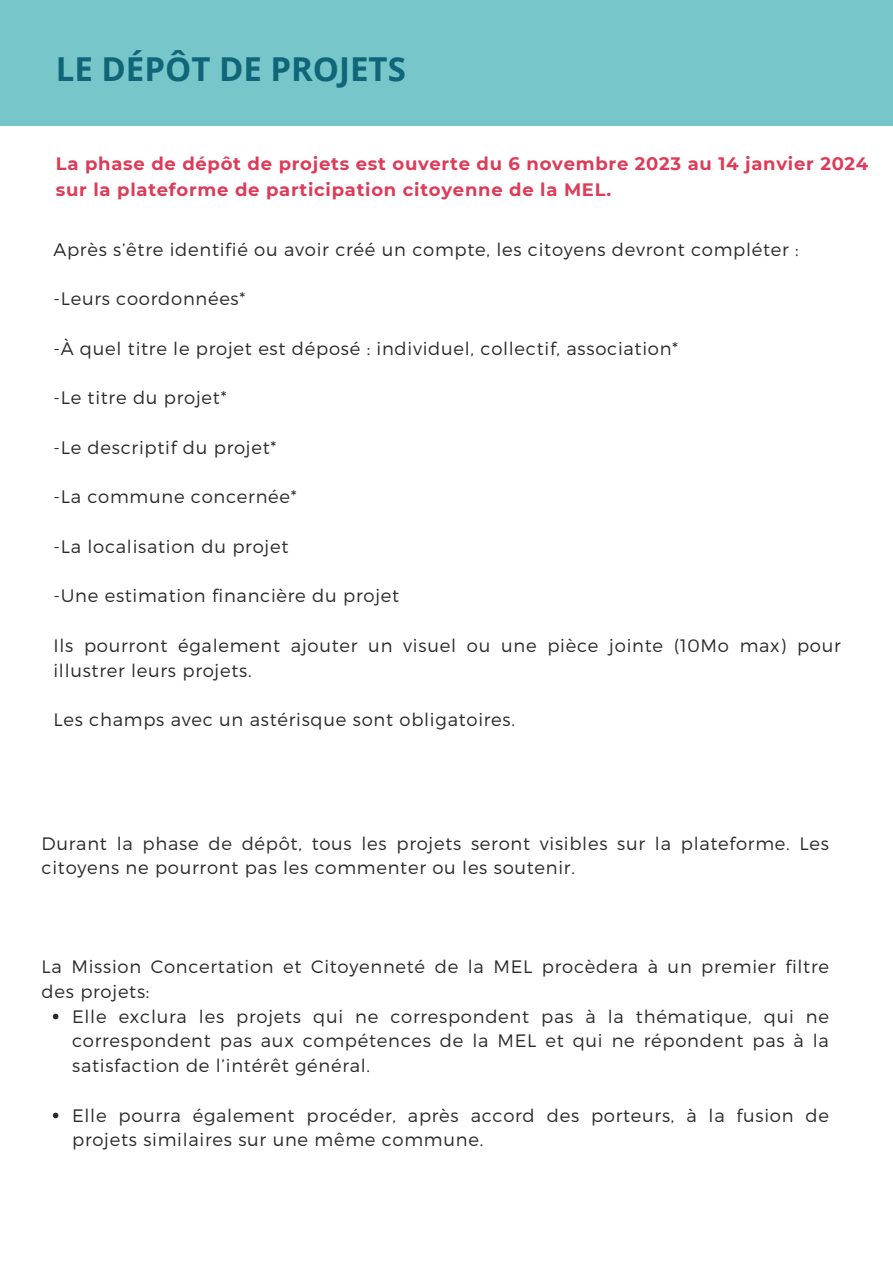
<style>
.page{position:relative;width:893px;height:1264px;background:#fff}
.page>*{position:absolute;margin:0;border:0;box-sizing:border-box;transform-origin:0 0}
.t1{font:700 33px "Open Sans";color:#106579}
.t2{font:300 18px/24.8px "Montserrat";letter-spacing:.04em;color:#2a2a2a}
.t3{font:700 18px/25.8px "Montserrat";letter-spacing:.04em;color:#dd3b58}
</style>
<div class="page">
<div style="left:0;top:0;width:892px;height:125px;background:#76c6ca"></div>
<svg style="left:53px;top:1013px;width:5px;height:6px"></svg>
<svg style="left:53px;top:1112px;width:5px;height:6px"></svg>
<p class="t1" style="left:56px;top:45px;width:351px">LE DÉPÔT DE PROJETS</p>
<p class="t3" style="left:56px;top:151px;width:814px">La phase de dépôt de projets est ouverte du 6 novembre 2023 au 14 janvier 2024 sur la plateforme de participation citoyenne de la MEL.</p>
<p class="t2" style="left:53px;top:236px;width:746px">Après s’être identifié ou avoir créé un compte, les citoyens devront compléter :</p>
<p class="t2" style="left:53px;top:286px;width:193px">-Leurs coordonnées*</p>
<p class="t2" style="left:53px;top:335px;width:626px">-À quel titre le projet est déposé : individuel, collectif, association*</p>
<p class="t2" style="left:53px;top:385px;width:175px">-Le titre du projet*</p>
<p class="t2" style="left:53px;top:434px;width:224px">-Le descriptif du projet*</p>
<p class="t2" style="left:53px;top:483px;width:245px">-La commune concernée*</p>
<p class="t2" style="left:53px;top:533px;width:236px">-La localisation du projet</p>
<p class="t2" style="left:53px;top:582px;width:347px">-Une estimation financière du projet</p>
<p class="t2" style="left:53px;top:632px;width:788px">Ils pourront également ajouter un visuel ou une pièce jointe (10Mo max) pour illustrer leurs projets.</p>
<p class="t2" style="left:53px;top:706px;width:463px">Les champs avec un astérisque sont obligatoires.</p>
<p class="t2" style="left:42px;top:829px;width:788px">Durant la phase de dépôt, tous les projets seront visibles sur la plateforme. Les citoyens ne pourront pas les commenter ou les soutenir.</p>
<p class="t2" style="left:42px;top:953px;width:788px">La Mission Concertation et Citoyenneté de la MEL procèdera à un premier filtre des projets:</p>
<p class="t2" style="left:72px;top:1003px;width:758px;text-align:justify">Elle exclura les projets qui ne correspondent pas à la thématique, qui ne correspondent pas aux compétences de la MEL et qui ne répondent pas à la satisfaction de l’intérêt général.</p>
<p class="t2" style="left:72px;top:1101px;width:758px">Elle pourra également procéder, après accord des porteurs, à la fusion de projets similaires sur une même commune.</p>
</div>
